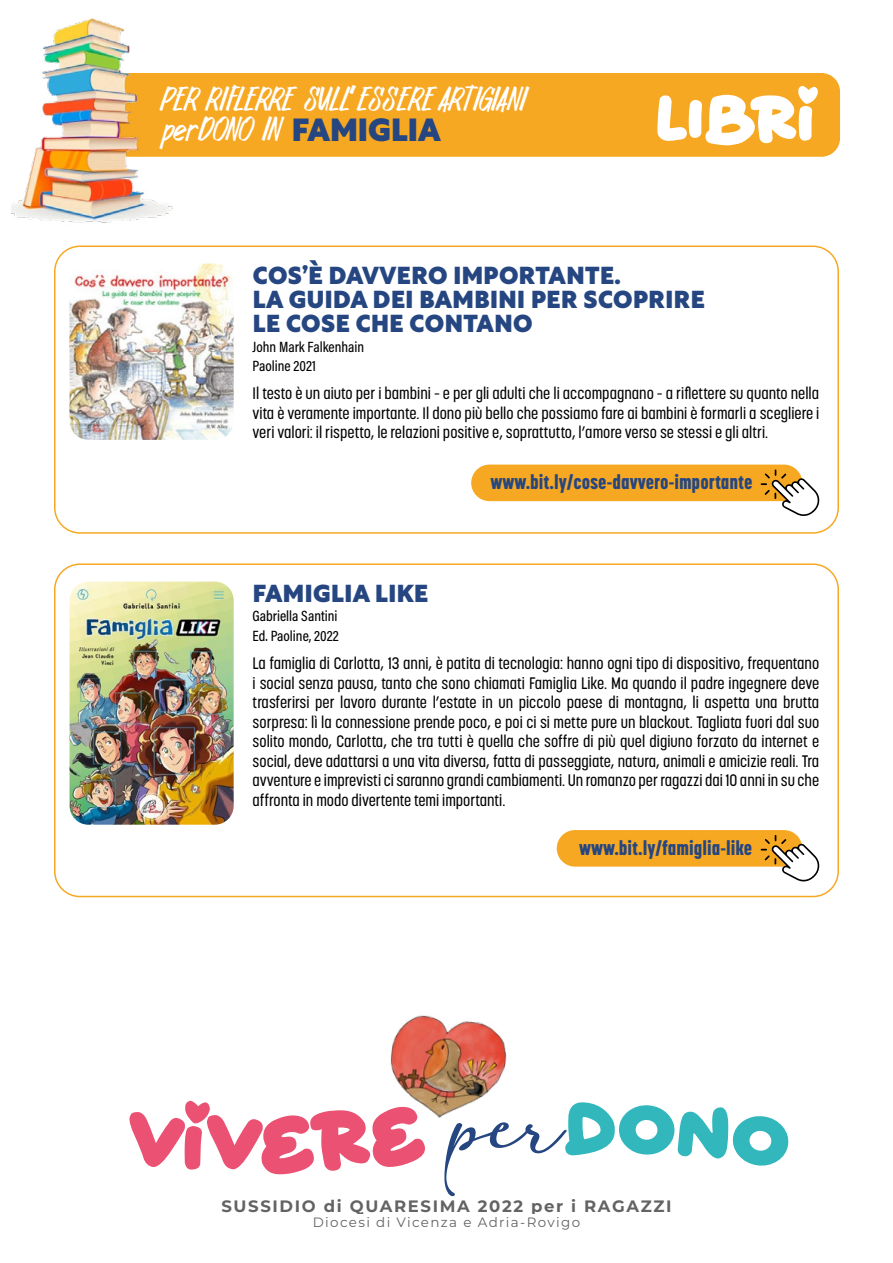
<style>
.page{position:relative;width:893px;height:1263px;background:#fff}
.page>*{position:absolute;margin:0;border:0;box-sizing:border-box;transform-origin:0 0}
.t1{font:69.6px "Quick Love";color:#ea5172}
.t2{font:63.9px "adelia";color:#254680}
.t3{font:55.5px "Quick Love";letter-spacing:-.015em;color:#fff}
.t4{font:33px/30px "Granfold";letter-spacing:-.125em;color:#fff}
.t5{font:900 24px/24px "Rustica";letter-spacing:.02em;color:#254680}
.t6{font:800 19.5px "Korolev Condensed";color:#254680}
.t7{font:500 16.5px/19.5px "Korolev Condensed";color:#000;text-align:justify}
.t8{font:700 16.5px "Montserrat";letter-spacing:.1em;color:#646363}
.t9{font:500 15px/19.8px "Acumin Pro Cond";color:#000}
.t10{font:13.5px "Montserrat";letter-spacing:.1em;color:#646363}
.s1{font-family:"Rustica";font-weight:900;font-size:31.35px;color:#254680}
</style>
<div class="page">
<div style="left:111px;top:73px;width:729px;height:84px;background:#f7a823;border-radius:19px"></div>
<div style="left:54px;top:245px;width:785px;height:289px;border:2px solid #f7a823;border-radius:25px"></div>
<div style="left:54px;top:563px;width:785px;height:334px;border:2px solid #f7a823;border-radius:25px"></div>
<img style="left:70px;top:264px;width:164px;height:176px">
<img style="left:70px;top:582px;width:164px;height:243px">
<div style="left:471px;top:465px;width:331px;height:36px;background:#f7a823;border-radius:18px"></div>
<svg style="left:761px;top:469px;width:59px;height:47px"></svg>
<div style="left:557px;top:830px;width:245px;height:37px;background:#f7a823;border-radius:18px"></div>
<svg style="left:761px;top:835px;width:59px;height:47px"></svg>
<img style="left:12px;top:18px;width:218px;height:236px">
<img style="left:390px;top:1015px;width:117px;height:103px">
<svg style="left:390px;top:1104px;width:37px;height:14px"></svg>
<h3 class="t4" style="left:159px;top:87px;width:372px">PER RIFLERRE SULL'ESSERE ARTIGIANI perDONO IN <span class="s1">FAMIGLIA</span></h3>
<h3 class="t3" style="left:656px;top:86px;width:165px">LIBRi</h3>
<h3 class="t5" style="left:253px;top:262px;width:454px">COS’È DAVVERO IMPORTANTE.<br>LA GUIDA DEI BAMBINI PER SCOPRIRE<br>LE COSE CHE CONTANO</h3>
<p class="t9" style="left:253px;top:336px;width:113px">John Mark Falkenhain<br>Paoline 2021</p>
<p class="t7" style="left:253px;top:384px;width:568px">Il testo è un aiuto per i bambini – e per gli adulti che li accompagnano – a riflettere su quanto nella vita è veramente importante. Il dono più bello che possiamo fare ai bambini è formarli a scegliere i veri valori: il rispetto, le relazioni positive e, soprattutto, l’amore verso se stessi e gli altri.</p>
<p class="t6" style="left:491px;top:471px;width:263px">www.bit.ly/cose-davvero-importante</p>
<h3 class="t5" style="left:253px;top:580px;width:177px">FAMIGLIA LIKE</h3>
<p class="t9" style="left:253px;top:606px;width:88px">Gabriella Santini<br>Ed. Paoline, 2022</p>
<p class="t7" style="left:253px;top:654px;width:568px">La famiglia di Carlotta, 13 anni, è patita di tecnologia: hanno ogni tipo di dispositivo, frequentano i social senza pausa, tanto che sono chiamati Famiglia Like. Ma quando il padre ingegnere deve trasferirsi per lavoro durante l’estate in un piccolo paese di montagna, li aspetta una brutta sorpresa: lì la connessione prende poco, e poi ci si mette pure un blackout. Tagliata fuori dal suo solito mondo, Carlotta, che tra tutti è quella che soffre di più quel digiuno forzato da internet e social, deve adattarsi a una vita diversa, fatta di passeggiate, natura, animali e amicizie reali. Tra avventure e imprevisti ci saranno grandi cambiamenti. Un romanzo per ragazzi dai 10 anni in su che affronta in modo divertente temi importanti.</p>
<p class="t6" style="left:579px;top:836px;width:174px">www.bit.ly/famiglia-like</p>
<h1 class="t1" style="left:205px;top:1101px;width:61px">v</h1>
<h2 class="t2" style="left:526px;top:1091px;width:39px">r</h2>
<p class="t8" style="left:221px;top:1195px;width:452px">SUSSIDIO di QUARESIMA 2022 per i RAGAZZI</p>
<p class="t10" style="left:313px;top:1213px;width:269px">Diocesi di Vicenza e Adria-Rovigo</p>
</div>
